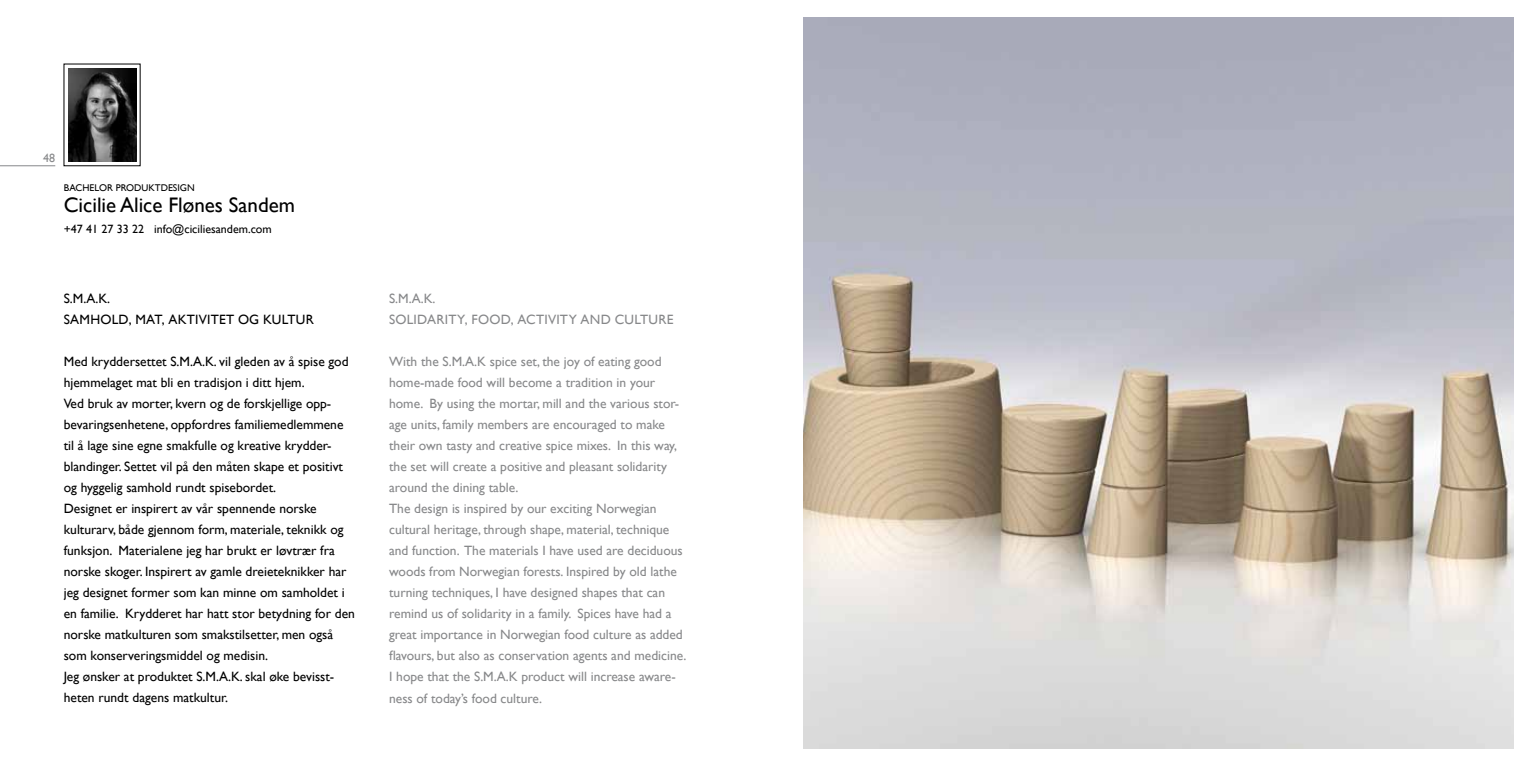
<style>
.page{position:relative;width:1531px;height:766px;background:#fff}
.page>*{position:absolute;margin:0;border:0;box-sizing:border-box;transform-origin:0 0}
.t1{font:21px "Gill Sans";color:#000}
.t2{font:13.5px/21px "Gill Sans";color:#87888a}
.t3{font:13.5px/21px "Gill Sans";color:#000}
.t4{font:13.5px/21px "Gill Sans";letter-spacing:.02em;color:#87888a}
.t5{font:13.5px/21px "Gill Sans";letter-spacing:.02em;color:#000}
.t6{font:12px "Gill Sans";color:#000}
.t7{font:12px "Gill Sans";color:#87888a}
.t8{font:9.75px "Gill Sans";color:#000}
</style>
<div class="page">
<img style="left:68px;top:68px;width:68px;height:94px">
<hr style="left:0;top:165px;width:55px;height:1px;background:#87888a">
<img style="left:804px;top:17px;width:710px;height:731px">
<p class="t7" style="left:43px;top:151px;width:14px">48</p>
<p class="t8" style="left:64px;top:182px;width:132px">BACHELOR PRODUKTDESIGN</p>
<h1 class="t1" style="left:64px;top:193px;width:233px">Cicilie Alice Flønes Sandem</h1>
<p class="t6" style="left:64px;top:222px;width:209px">+47 41 27 33 22 info@ciciliesandem.com</p>
<p class="t5" style="left:64px;top:288px;width:252px">S.M.A.K.<br>SAMHOLD, MAT, AKTIVITET OG KULTUR</p>
<p class="t3" style="left:64px;top:351px;width:293px">Med kryddersettet S.M.A.K. vil gleden av å spise god hjemmelaget mat bli en tradisjon i ditt hjem.<br>Ved bruk av morter, kvern og de forskjellige opp&shy;bevaringsenhetene, oppfordres familiemedlemmene til å lage sine egne smakfulle og kreative krydder&shy;blandinger. Settet vil på den måten skape et positivt og hyggelig samhold rundt spisebordet.<br>Designet er inspirert av vår spennende norske kulturarv, både gjennom form, materiale, teknikk og funksjon. Materialene jeg har brukt er løvtrær fra norske skoger. Inspirert av gamle dreieteknikker har jeg designet former som kan minne om samholdet i en familie. Krydderet har hatt stor betydning for den norske matkulturen som smakstilsetter, men også som konserveringsmiddel og medisin.<br>Jeg ønsker at produktet S.M.A.K. skal øke bevisst&shy;heten rundt dagens matkultur.</p>
<p class="t4" style="left:389px;top:288px;width:286px">S.M.A.K.<br>SOLIDARITY, FOOD, ACTIVITY AND CULTURE</p>
<p class="t2" style="left:389px;top:351px;width:299px">With the S.M.A.K spice set, the joy of eating good home-made food will become a tradition in your home. By using the mortar, mill and the various stor&shy;age units, family members are encouraged to make their own tasty and creative spice mixes. In this way, the set will create a positive and pleasant solidarity around the dining table.<br>The design is inspired by our exciting Norwegian cultural heritage, through shape, material, technique and function. The materials I have used are deciduous woods from Norwegian forests. Inspired by old lathe turning techniques, I have designed shapes that can remind us of solidarity in a family. Spices have had a great importance in Norwegian food culture as added flavours, but also as conservation agents and medicine.<br>I hope that the S.M.A.K product will increase aware&shy;ness of today’s food culture.</p>
</div>
